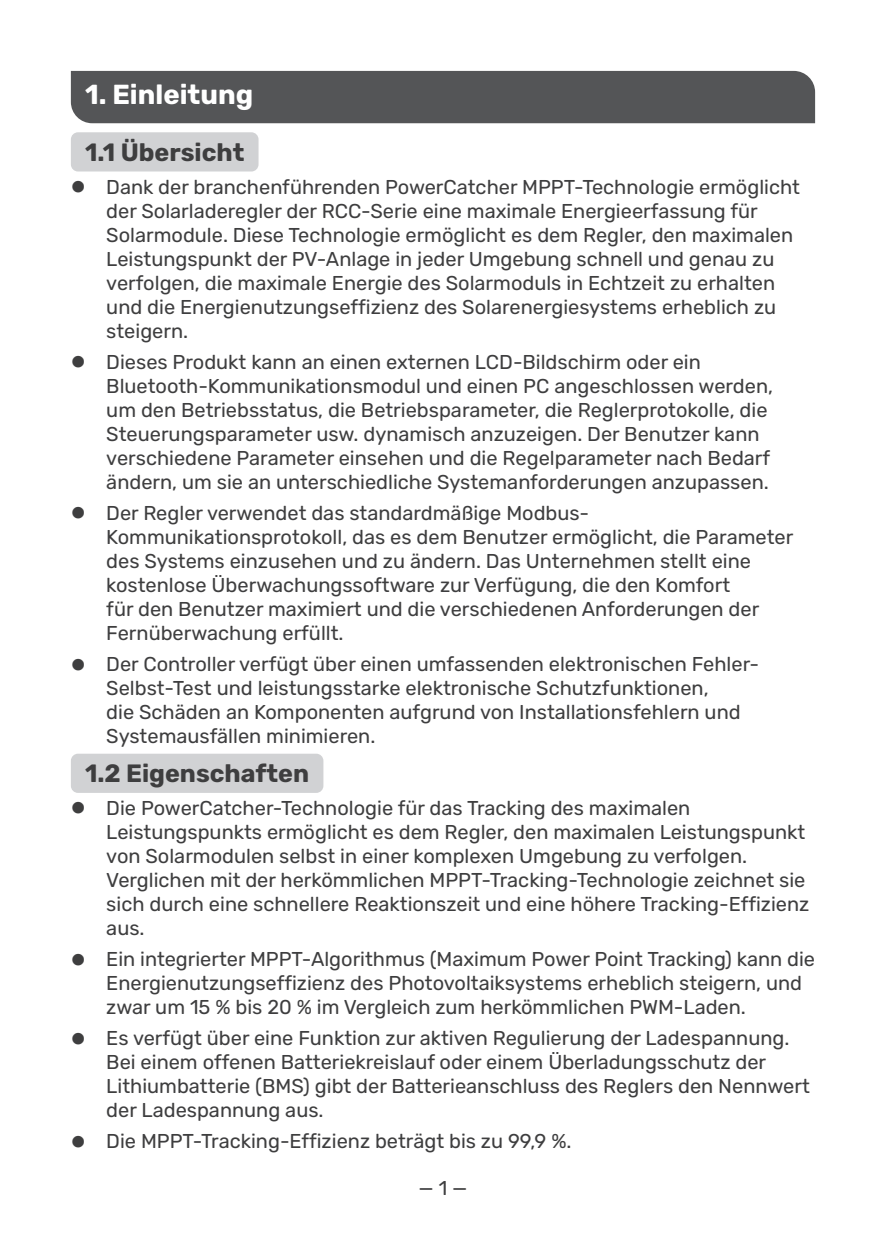
<style>
.page{position:relative;width:886px;height:1241px;background:#fff}
.page>*{position:absolute;margin:0;border:0;box-sizing:border-box;transform-origin:0 0}
.标_1{font:700 27.5px "Rubik";color:#fff}
.标_2{font:700 25px "Rubik";color:#3e3e3f}
.t1{font:20px/24px "Rubik";color:#3e3e3f}
</style>
<div class="page">
<div style="left:71px;top:71px;width:744px;height:52px;background:#545557"></div>
<div style="left:71px;top:132px;width:187px;height:39px;background:#d1d2d4;border-radius:7px"></div>
<div style="left:71px;top:753px;width:252px;height:39px;background:#d1d2d4;border-radius:7px"></div>
<p class="标_1" style="left:85px;top:79px;width:170px">1. Einleitung</p>
<p class="标_2" style="left:85px;top:137px;width:161px">1.1 Übersicht</p>
<p class="t1" style="left:106px;top:175px;width:695px">Dank der branchenführenden PowerCatcher MPPT-Technologie ermöglicht der Solarladeregler der RCC-Serie eine maximale Energieerfassung für Solarmodule. Diese Technologie ermöglicht es dem Regler, den maximalen Leistungspunkt der PV-Anlage in jeder Umgebung schnell und genau zu verfolgen, die maximale Energie des Solarmoduls in Echtzeit zu erhalten und die Energienutzungseffizienz des Solarenergiesystems erheblich zu steigern.</p>
<p class="t1" style="left:106px;top:350px;width:668px">Dieses Produkt kann an einen externen LCD-Bildschirm oder ein Bluetooth-Kommunikationsmodul und einen PC angeschlossen werden, um den Betriebsstatus, die Betriebsparameter, die Reglerprotokolle, die Steuerungsparameter usw. dynamisch anzuzeigen. Der Benutzer kann verschiedene Parameter einsehen und die Regelparameter nach Bedarf ändern, um sie an unterschiedliche Systemanforderungen anzupassen.</p>
<p class="t1" style="left:106px;top:501px;width:688px">Der Regler verwendet das standardmäßige Modbus-Kommunikationsprotokoll, das es dem Benutzer ermöglicht, die Parameter des Systems einzusehen und zu ändern. Das Unternehmen stellt eine kostenlose Überwachungssoftware zur Verfügung, die den Komfort<br>für den Benutzer maximiert und die verschiedenen Anforderungen der Fernüberwachung erfüllt.</p>
<p class="t1" style="left:106px;top:652px;width:654px">Der Controller verfügt über einen umfassenden elektronischen Fehler-Selbst-Test und leistungsstarke elektronische Schutzfunktionen,<br>die Schäden an Komponenten aufgrund von Installationsfehlern und Systemausfällen minimieren.</p>
<p class="标_2" style="left:85px;top:758px;width:226px">1.2 Eigenschaften</p>
<p class="t1" style="left:106px;top:796px;width:704px">Die PowerCatcher-Technologie für das Tracking des maximalen Leistungspunkts ermöglicht es dem Regler, den maximalen Leistungspunkt von Solarmodulen selbst in einer komplexen Umgebung zu verfolgen.<br>Verglichen mit der herkömmlichen MPPT-Tracking-Technologie zeichnet sie sich durch eine schnellere Reaktionszeit und eine höhere Tracking-Effizienz aus.</p>
<p class="t1" style="left:106px;top:947px;width:710px">Ein integrierter MPPT-Algorithmus (Maximum Power Point Tracking) kann die<br>Energienutzungseffizienz des Photovoltaiksystems erheblich steigern, und zwar um 15 % bis 20 % im Vergleich zum herkömmlichen PWM-Laden.</p>
<p class="t1" style="left:106px;top:1026px;width:705px">Es verfügt über eine Funktion zur aktiven Regulierung der Ladespannung.<br>Bei einem offenen Batteriekreislauf oder einem Überladungsschutz der Lithiumbatterie (BMS) gibt der Batterieanschluss des Reglers den Nennwert der Ladespannung aus.</p>
<p class="t1" style="left:106px;top:1129px;width:467px">Die MPPT-Tracking-Effizienz beträgt bis zu 99,9 %.</p>
<p class="t1" style="left:418px;top:1176px;width:50px">— 1 —</p>
</div>
